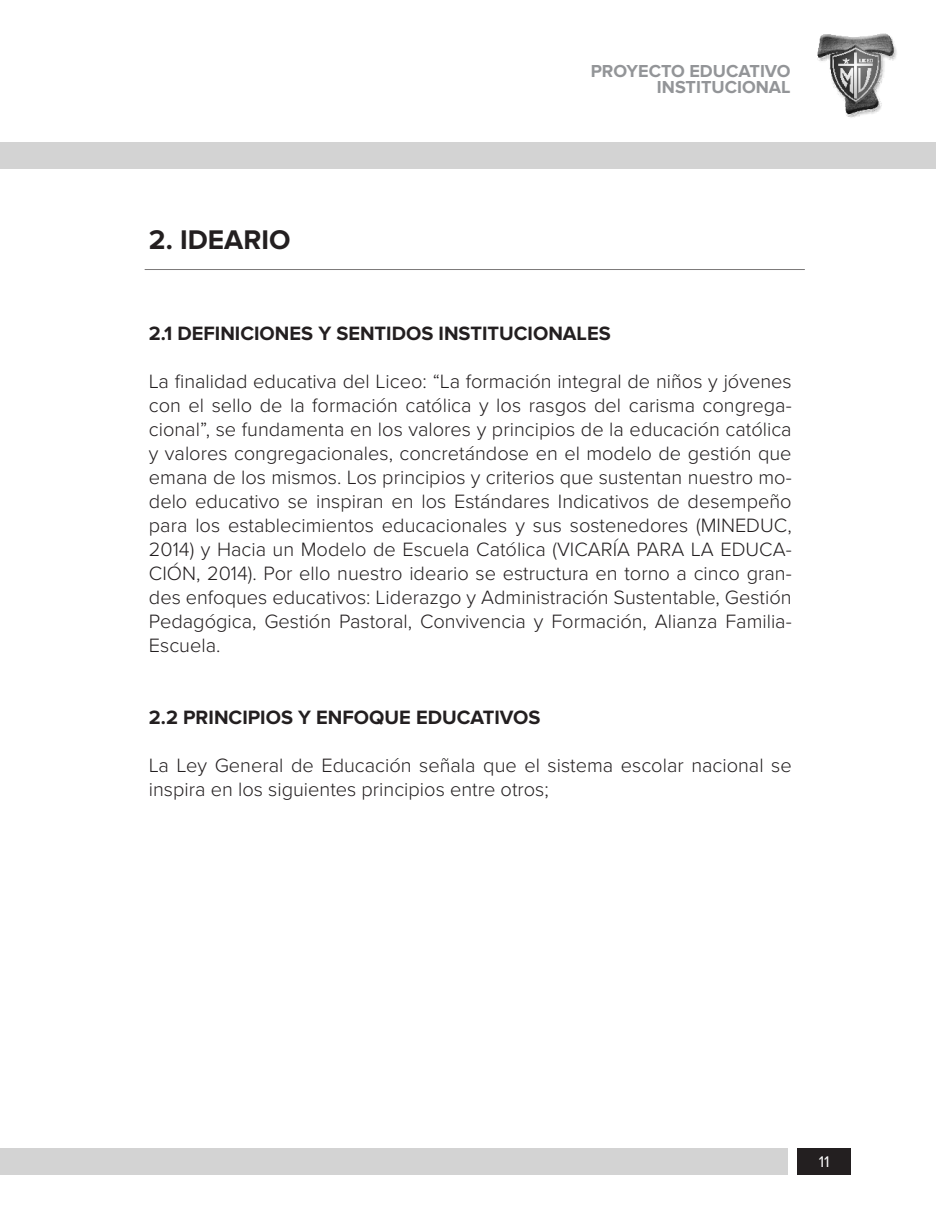
<style>
.page{position:relative;width:936px;height:1219px;background:#fff}
.page>*{position:absolute;margin:0;border:0;box-sizing:border-box;transform-origin:0 0}
.t1{font:700 28px "Proxima Nova";color:#231f20}
.t2{font:300 20px/24px "Proxima Nova";color:#231f20;text-align:justify}
.t3{font:700 20px "Proxima Nova";color:#231f20}
.t4{font:700 18px/16px "Proxima Nova";color:#939598;text-align:right}
.t5{font:16px "Proxima Nova";color:#fff}
</style>
<div class="page">
<div style="left:796px;top:1148px;width:54px;height:27px;background:#231f20"></div>
<div style="left:0;top:1148px;width:788px;height:27px;background:#d3d3d3"></div>
<div style="left:0;top:142px;width:935px;height:26px;background:#d3d3d3"></div>
<img style="left:817px;top:33px;width:80px;height:85px">
<hr style="left:145px;top:269px;width:659px;height:1px;background:#231f20">
<h1 class="t1" style="left:149px;top:223px;width:143px">2. IDEARIO</h1>
<p class="t4" style="left:590px;top:64px;width:201px">PROYECTO EDUCATIVO<br>INSTITUCIONAL</p>
<p class="t3" style="left:149px;top:322px;width:463px">2.1 DEFINICIONES Y SENTIDOS INSTITUCIONALES</p>
<p class="t2" style="left:149px;top:368px;width:644px">La finalidad educativa del Liceo: “La formación integral de niños y jóvenes con el sello de la formación católica y los rasgos del carisma congrega&shy;cional”, se fundamenta en los valores y principios de la educación católica y valores congregacionales, concretándose en el modelo de gestión que emana de los mismos. Los principios y criterios que sustentan nuestro mo&shy;delo educativo se inspiran en los Estándares Indicativos de desempeño para los establecimientos educacionales y sus sostenedores (MINEDUC, 2014) y Hacia un Modelo de Escuela Católica (VICARÍA PARA LA EDUCA-CIÓN, 2014). Por ello nuestro ideario se estructura en torno a cinco gran&shy;des enfoques educativos: Liderazgo y Administración Sustentable, Gestión Pedagógica, Gestión Pastoral, Convivencia y Formación, Alianza Familia-Escuela.</p>
<p class="t3" style="left:149px;top:706px;width:393px">2.2 PRINCIPIOS Y ENFOQUE EDUCATIVOS</p>
<p class="t2" style="left:149px;top:752px;width:644px">La Ley General de Educación señala que el sistema escolar nacional se inspira en los siguientes principios entre otros;</p>
<p class="t5" style="left:818px;top:1150px;width:12px">11</p>
</div>
